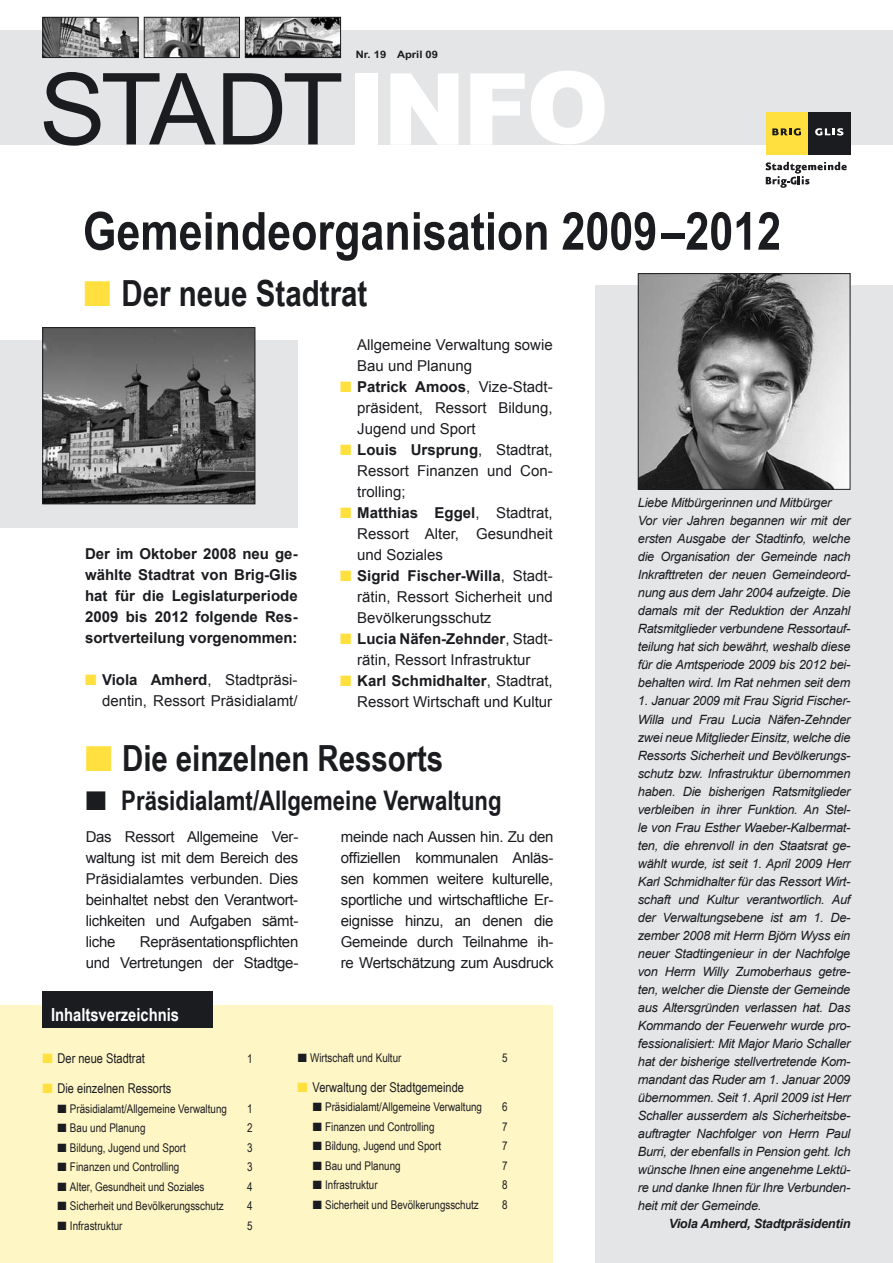
<style>
.page{position:relative;width:893px;height:1263px;background:#fff}
.page>*{position:absolute;margin:0;border:0;box-sizing:border-box;transform-origin:0 0}
.t1{font:99.45px "Arial";letter-spacing:-.05em;color:#1b1c20}
.t2{font:700 52.5px "Arial Narrow";color:#1b1c20}
.t3{font:700 36px "Arial Narrow";letter-spacing:-.005em;color:#1b1c20}
.t4{font:700 27px "Arial Narrow";color:#1b1c20}
.t5{font:700 18px "Arial Narrow";color:#fff}
.t6{font:15px/21px "Arial";color:#1b1c20;text-align:justify}
.t7{font:700 15px/21px "Arial";color:#1b1c20;text-align:justify}
.t8{font:15px/21px "Arial";letter-spacing:-.02em;color:#1b1c20;text-align:right}
.t9{font:13.5px "Arial Narrow";color:#1b1c20}
.t10{font:italic 12.75px/18px "Arial";letter-spacing:-.02em;color:#1b1c20}
.t11{font:italic 700 12.75px "Arial";letter-spacing:-.02em;color:#1b1c20}
.t12{font:12px "Arial Narrow";color:#1b1c20}
.t13{font:700 10.2px "Arial Narrow";color:#1b1c20;scale:1.33 1}
.s1{font-weight:900;color:#fff}
.s2{color:#ffe03f}
.s3{font-weight:700}
</style>
<div class="page">
<div style="left:595px;top:286px;width:298px;height:977px;background:#e3e5e6"></div>
<img style="left:640px;top:275px;width:208px;height:213px">
<div style="left:638px;top:273px;width:212px;height:217px;border:1px solid #1b1c20"></div>
<div style="left:0;top:30px;width:893px;height:115px;background:#e3e5e6"></div>
<svg style="left:765px;top:162px;width:82px;height:26px"></svg>
<div style="left:766px;top:112px;width:42px;height:42px;background:#ffe03f"></div>
<div style="left:808px;top:112px;width:42px;height:42px;background:#1b1c20"></div>
<svg style="left:815px;top:128px;width:28px;height:8px"></svg>
<svg style="left:772px;top:128px;width:29px;height:8px"></svg>
<img style="left:45px;top:19px;width:91px;height:37px">
<div style="left:43px;top:17px;width:95px;height:41px;border:1px solid #1b1c20"></div>
<img style="left:146px;top:19px;width:92px;height:37px">
<div style="left:144px;top:17px;width:96px;height:41px;border:1px solid #1b1c20"></div>
<img style="left:247px;top:19px;width:92px;height:37px">
<div style="left:245px;top:17px;width:96px;height:41px;border:1px solid #1b1c20"></div>
<div style="left:0;top:1005px;width:553px;height:258px;background:#fff6c5"></div>
<div style="left:43px;top:991px;width:170px;height:36px;background:#1b1c20"></div>
<div style="left:0;top:340px;width:298px;height:187px;background:#e3e5e6"></div>
<img style="left:44px;top:329px;width:209px;height:173px">
<div style="left:42px;top:327px;width:213px;height:177px;border:1px solid #1b1c20"></div>
<p class="t13" style="left:356px;top:49px;width:63px">Nr. 19 April 09</p>
<h1 class="t1" style="left:39px;top:54px;width:571px">Stadt<span class="s1">info</span></h1>
<h2 class="t2" style="left:83px;top:201px;width:700px">Gemeindeorganisation 2009–2012</h2>
<h3 class="t3" style="left:84px;top:273px;width:285px"><span class="s2">■</span> Der neue Stadtrat</h3>
<p class="t6" style="left:357px;top:334px;width:197px">Allgemeine Verwaltung sowie<br>Bau und Planung</p>
<p class="t6" style="left:357px;top:376px;width:197px;text-indent:-17px"><span class="s2">■</span> <span class="s3">Patrick Amoos</span>, Vize-Stadt&shy;präsident, Ressort Bildung, Jugend und Sport</p>
<p class="t6" style="left:357px;top:439px;width:197px;text-indent:-17px"><span class="s2">■</span> <span class="s3">Louis Ursprung</span>, Stadtrat, Ressort Finanzen und Con&shy;trolling;</p>
<p class="t6" style="left:357px;top:502px;width:197px;text-indent:-17px"><span class="s2">■</span> <span class="s3">Matthias Eggel</span>, Stadtrat, Ressort Alter, Gesundheit und Soziales</p>
<p class="t6" style="left:357px;top:565px;width:197px;text-indent:-17px"><span class="s2">■</span> <span class="s3">Sigrid Fischer-Willa</span>, Stadt&shy;rätin, Ressort Sicherheit und Bevölkerungsschutz</p>
<p class="t6" style="left:340px;top:628px;width:214px;text-align:center"><span class="s2">■</span> <span class="s3">Lucia Näfen-Zehnder</span>, Stadt&shy;rätin, Ressort Infrastruktur</p>
<p class="t6" style="left:340px;top:670px;width:214px;text-align:right"><span class="s2">■</span> <span class="s3">Karl Schmidhalter</span>, Stadtrat,<br>Ressort Wirtschaft und Kultur</p>
<h3 class="t3" style="left:85px;top:737px;width:360px"><span class="s2">■</span> Die einzelnen Ressorts</h3>
<h3 class="t4" style="left:86px;top:785px;width:417px">■ Präsidialamt/Allgemeine Verwaltung</h3>
<p class="t6" style="left:86px;top:826px;width:214px">Das Ressort Allgemeine Ver&shy;waltung ist mit dem Bereich des Präsidialamtes verbunden. Dies beinhaltet nebst den Verantwort&shy;lichkeiten und Aufgaben sämt&shy;liche</p>
<p class="t7" style="left:85px;top:543px;width:214px">Der im Oktober 2008 neu ge&shy;wählte Stadtrat von Brig-Glis hat für die Legislaturperiode 2009 bis 2012 folgende Res&shy;sortverteilung vorgenommen:</p>
<p class="t6" style="left:85px;top:669px;width:214px;text-align:right"><span class="s2">■</span> <span class="s3">Viola Amherd</span>, Stadtpräsi&shy;dentin, Ressort Präsidialamt/</p>
<p class="t6" style="left:341px;top:826px;width:214px">meinde nach Aussen hin. Zu den offiziellen kommunalen Anläs&shy;sen kommen weitere kulturelle, sportliche und wirtschaftliche Er&shy;eignisse hinzu, an denen die Gemeinde durch Teilnahme ih&shy;re Wertschätzung zum Ausdruck</p>
<p class="t8" style="left:86px;top:931px;width:214px">Repräsentationspflichten<br>und Vertretungen der Stadtge-</p>
<h3 class="t5" style="left:51px;top:1004px;width:129px">Inhaltsverzeichnis</h3>
<p class="t9" style="left:43px;top:1050px;width:104px"><span class="s2">■</span> Der neue Stadtrat</p>
<p class="t12" style="left:247px;top:1052px;width:7px">1</p>
<p class="t9" style="left:43px;top:1080px;width:130px"><span class="s2">■</span> Die einzelnen Ressorts</p>
<p class="t12" style="left:58px;top:1101px;width:171px">■ Präsidialamt/Allgemeine Verwaltung</p>
<p class="t12" style="left:247px;top:1101px;width:7px">1</p>
<p class="t12" style="left:58px;top:1121px;width:89px">■ Bau und Planung</p>
<p class="t12" style="left:247px;top:1121px;width:7px">2</p>
<p class="t12" style="left:58px;top:1140px;width:130px">■ Bildung, Jugend und Sport</p>
<p class="t12" style="left:247px;top:1140px;width:7px">3</p>
<p class="t12" style="left:58px;top:1160px;width:123px">■ Finanzen und Controlling</p>
<p class="t12" style="left:247px;top:1160px;width:7px">3</p>
<p class="t12" style="left:58px;top:1179px;width:149px">■ Alter, Gesundheit und Soziales</p>
<p class="t12" style="left:247px;top:1179px;width:7px">4</p>
<p class="t12" style="left:58px;top:1199px;width:168px">■ Sicherheit und Bevölkerungsschutz</p>
<p class="t12" style="left:247px;top:1199px;width:7px">4</p>
<p class="t12" style="left:58px;top:1218px;width:66px">■ Infrastruktur</p>
<p class="t12" style="left:247px;top:1218px;width:7px">5</p>
<p class="t12" style="left:298px;top:1051px;width:105px">■ Wirtschaft und Kultur</p>
<p class="t12" style="left:502px;top:1051px;width:7px">5</p>
<p class="t9" style="left:298px;top:1079px;width:168px"><span class="s2">■</span> Verwaltung der Stadtgemeinde</p>
<p class="t12" style="left:313px;top:1100px;width:171px">■ Präsidialamt/Allgemeine Verwaltung</p>
<p class="t12" style="left:502px;top:1100px;width:7px">6</p>
<p class="t12" style="left:313px;top:1120px;width:123px">■ Finanzen und Controlling</p>
<p class="t12" style="left:502px;top:1120px;width:7px">7</p>
<p class="t12" style="left:313px;top:1139px;width:130px">■ Bildung, Jugend und Sport</p>
<p class="t12" style="left:502px;top:1139px;width:7px">7</p>
<p class="t12" style="left:313px;top:1159px;width:89px">■ Bau und Planung</p>
<p class="t12" style="left:502px;top:1159px;width:7px">7</p>
<p class="t12" style="left:313px;top:1178px;width:66px">■ Infrastruktur</p>
<p class="t12" style="left:502px;top:1178px;width:7px">8</p>
<p class="t12" style="left:313px;top:1198px;width:168px">■ Sicherheit und Bevölkerungsschutz</p>
<p class="t12" style="left:502px;top:1198px;width:7px">8</p>
<p class="t10" style="left:638px;top:494px;width:214px">Liebe Mitbürgerinnen und Mitbürger Vor vier Jahren begannen wir mit der ersten Ausgabe der Stadtinfo, welche die Organisation der Gemeinde nach Inkrafttreten der neuen Gemeindeord&shy;nung aus dem Jahr 2004 aufzeigte. Die damals mit der Reduktion der Anzahl Ratsmitglieder verbundene Ressortauf&shy;teilung hat sich bewährt, weshalb diese für die Amtsperiode 2009 bis 2012 bei&shy;behalten wird. Im Rat nehmen seit dem</p>
<p class="t10" style="left:638px;top:692px;width:214px;text-align:justify">1. Januar 2009 mit Frau Sigrid Fischer-Willa und Frau Lucia Näfen-Zehnder zwei neue Mitglieder Einsitz, welche die Ressorts Sicherheit und Bevölkerungs&shy;schutz bzw. Infrastruktur übernommen haben. Die bisherigen Ratsmitglieder verbleiben in ihrer Funktion. An Stel&shy;le von Frau Esther Waeber-Kalbermat&shy;ten, die ehrenvoll in den Staatsrat ge&shy;wählt wurde, ist seit 1. April 2009 Herr Karl Schmidhalter für das Ressort Wirt&shy;schaft und Kultur verantwortlich. Auf der Verwaltungsebene ist am 1. De&shy;zember 2008 mit Herrn Björn Wyss ein neuer Stadtingenieur in der Nachfolge von Herrn Willy Zumoberhaus getre&shy;ten, welcher die Dienste der Gemeinde aus Altersgründen verlassen hat. Das Kommando der Feuerwehr wurde pro&shy;fessionalisiert: Mit Major Mario Schaller hat der bisherige stellvertretende Kom&shy;mandant das Ruder am 1. Januar 2009 übernommen. Seit 1. April 2009 ist Herr Schaller ausserdem als Sicherheitsbe&shy;auftragter Nachfolger von Herrn Paul Burri, der ebenfalls in Pension geht. Ich wünsche Ihnen eine angenehme Lektü&shy;re und danke Ihnen für Ihre Verbunden&shy;heit mit der Gemeinde.</p>
<p class="t11" style="left:669px;top:1216px;width:183px">Viola Amherd, Stadtpräsidentin</p>
</div>
